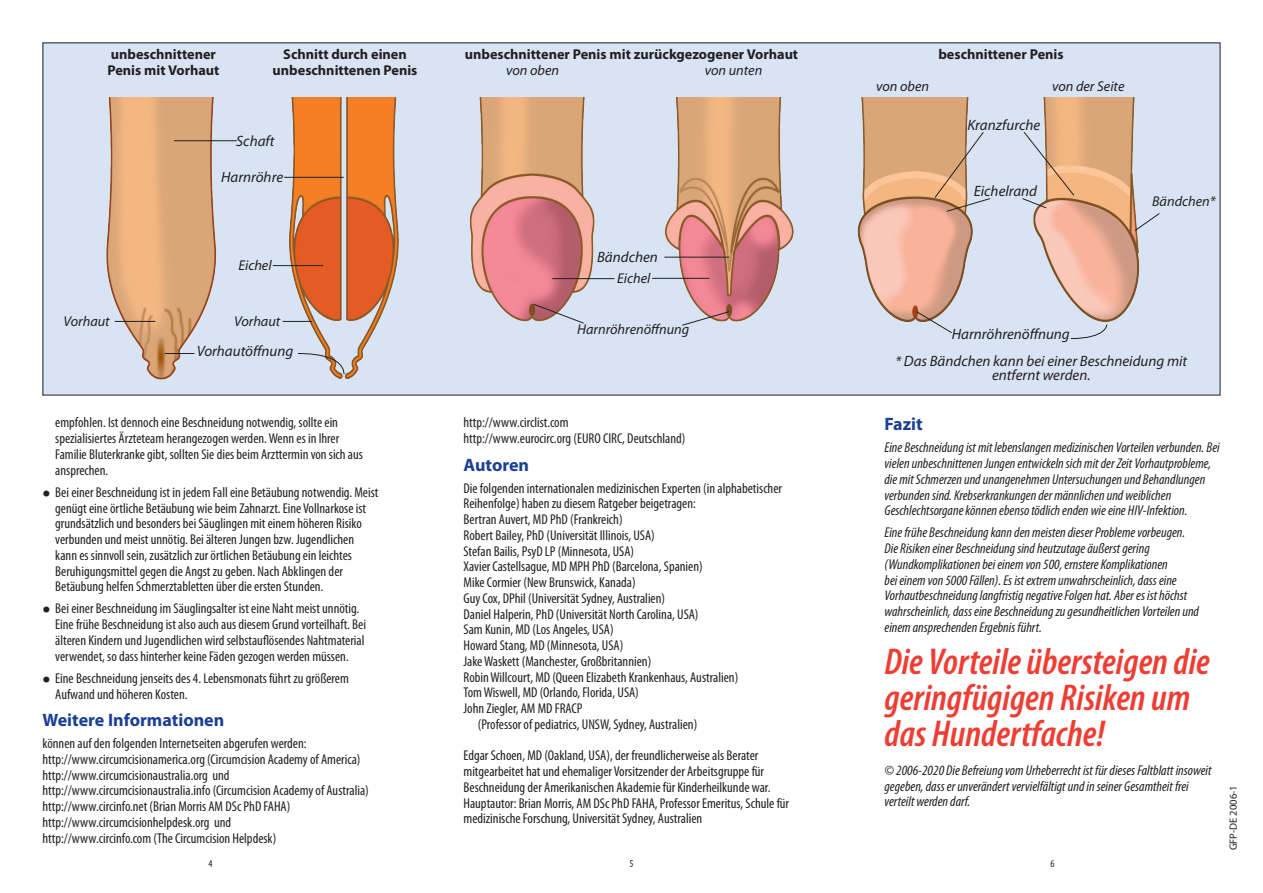
<style>
.page{position:relative;width:1263px;height:893px;background:#fff}
.page>*{position:absolute;margin:0;border:0;box-sizing:border-box;transform-origin:0 0}
.t1{font:italic 600 condensed 37.5px/36px "Myriad Pro";color:#ee3e34}
.t2{font:700 18px "Myriad Pro";color:#1b3f94}
.t3{font:italic 15px/13.5px "Myriad Pro";color:#231f20;text-align:center}
.t4{font:condensed 14.25px/15.8px "Myriad Pro";color:#231f20}
.t5{font:italic condensed 14.25px/15.8px "Myriad Pro";color:#231f20}
.t6{font:700 14.25px/15.8px "Myriad Pro";color:#231f20;text-align:center}
.t7{font:italic 14.25px "Myriad Pro";color:#231f20}
.t8{font:10.5px "Myriad Pro";color:#231f20}
.t9{font:condensed 10.5px "Myriad Pro";color:#231f20}
.s1{font-size:14.25px}
.s2{font-stretch:normal;font-size:28.5px}
</style>
<div class="page">
<div style="left:43px;top:43px;width:1177px;height:352px;background:#d8e4f3"></div>
<img style="left:43px;top:98px;width:1168px;height:297px">
<svg style="left:165px;top:353px;width:29px;height:1px"></svg>
<svg style="left:297px;top:353px;width:50px;height:22px"></svg>
<hr style="left:174px;top:140px;width:63px;height:1px;background:#231f20">
<hr style="left:284px;top:177px;width:60px;height:1px;background:#231f20">
<hr style="left:652px;top:278px;width:57px;height:1px;background:#231f20">
<hr style="left:552px;top:278px;width:62px;height:1px;background:#231f20">
<hr style="left:664px;top:257px;width:65px;height:1px;background:#231f20">
<svg style="left:681px;top:311px;width:49px;height:15px"></svg>
<svg style="left:533px;top:303px;width:51px;height:21px"></svg>
<hr style="left:115px;top:321px;width:40px;height:1px;background:#231f20">
<svg style="left:934px;top:131px;width:57px;height:81px"></svg>
<svg style="left:1021px;top:131px;width:54px;height:78px"></svg>
<svg style="left:1134px;top:212px;width:26px;height:20px"></svg>
<svg style="left:915px;top:311px;width:38px;height:23px"></svg>
<svg style="left:1070px;top:324px;width:38px;height:15px"></svg>
<hr style="left:273px;top:265px;width:50px;height:1px;background:#231f20">
<svg style="left:283px;top:321px;width:29px;height:1px"></svg>
<p class="t6" style="left:107px;top:46px;width:113px;text-align:left">unbeschnittener<br>Penis mit Vorhaut</p>
<p class="t6" style="left:465px;top:46px;width:335px">unbeschnittener Penis mit zurückgezogener Vorhaut</p>
<p class="t6" style="left:273px;top:46px;width:146px">Schnitt durch einen unbeschnittenen Penis</p>
<p class="t7" style="left:506px;top:61px;width:55px">von oben</p>
<p class="t7" style="left:705px;top:61px;width:59px">von unten</p>
<p class="t3" style="left:236px;top:134px;width:40px">Schaft</p>
<p class="t3" style="left:221px;top:170px;width:64px">Harnröhre</p>
<p class="t6" style="left:938px;top:46px;width:127px">beschnittener Penis</p>
<p class="t7" style="left:876px;top:77px;width:55px">von oben</p>
<p class="t7" style="left:1052px;top:77px;width:74px">von der Seite</p>
<p class="t3" style="left:967px;top:118px;width:74px">Kranzfurche</p>
<p class="t3" style="left:974px;top:184px;width:65px">Eichelrand</p>
<p class="t7" style="left:1152px;top:193px;width:65px">Bändchen*</p>
<p class="t7" style="left:64px;top:312px;width:48px">Vorhaut</p>
<p class="t7" style="left:238px;top:256px;width:35px">Eichel</p>
<p class="t7" style="left:234px;top:312px;width:48px">Vorhaut</p>
<p class="t3" style="left:197px;top:344px;width:98px">Vorhautöffnung</p>
<p class="t3" style="left:597px;top:250px;width:62px">Bändchen</p>
<p class="t7" style="left:617px;top:269px;width:35px">Eichel</p>
<p class="t7" style="left:577px;top:320px;width:114px">Harnröhrenöffnung</p>
<p class="t3" style="left:952px;top:327px;width:119px">Harnröhrenöffnung</p>
<p class="t3" style="left:895px;top:354px;width:293px"><span class="s1">*</span> Das Bändchen kann bei einer Beschneidung mit entfernt werden.</p>
<p class="t4" style="left:55px;top:415px;width:309px">empfohlen. Ist dennoch eine Beschneidung notwendig, sollte ein spezialisiertes Ärzteteam herangezogen werden. Wenn es in Ihrer Familie Bluterkranke gibt, sollten Sie dies beim Arzttermin von sich aus ansprechen.</p>
<p class="t4" style="left:55px;top:484px;width:325px;text-indent:-13px"><span class="s2">•</span> Bei einer Beschneidung ist in jedem Fall eine Betäubung notwendig. Meist genügt eine örtliche Betäubung wie beim Zahnarzt. Eine Vollnarkose ist grundsätzlich und besonders bei Säuglingen mit einem höheren Risiko verbunden und meist unnötig. Bei älteren Jungen bzw. Jugendlichen kann es sinnvoll sein, zusätzlich zur örtlichen Betäubung ein leichtes Beruhigungsmittel gegen die Angst zu geben. Nach Abklingen der Betäubung helfen Schmerztabletten über die ersten Stunden.</p>
<p class="t4" style="left:55px;top:601px;width:312px;text-indent:-13px"><span class="s2">•</span> Bei einer Beschneidung im Säuglingsalter ist eine Naht meist unnötig.<br>Eine frühe Beschneidung ist also auch aus diesem Grund vorteilhaft. Bei älteren Kindern und Jugendlichen wird selbstauflösendes Nahtmaterial verwendet, so dass hinterher keine Fäden gezogen werden müssen.</p>
<p class="t4" style="left:55px;top:670px;width:295px;text-indent:-13px"><span class="s2">•</span> Eine Beschneidung jenseits des 4. Lebensmonats führt zu größerem<br>Aufwand und höheren Kosten.</p>
<p class="t2" style="left:43px;top:708px;width:183px">Weitere Informationen</p>
<p class="t4" style="left:43px;top:735px;width:328px">können auf den folgenden Internetseiten abgerufen werden: http://www.circumcisionamerica.org (Circumcision Academy of America) http://www.circumcisionaustralia.org und http://www.circumcisionaustralia.info (Circumcision Academy of Australia) http://www.circinfo.net (Brian Morris AM DSc PhD FAHA) http://www.circumcisionhelpdesk.org und<br>http://www.circinfo.com (The Circumcision Helpdesk)</p>
<p class="t4" style="left:463px;top:415px;width:223px">http://www.circlist.com<br>http://www.eurocirc.org (EURO CIRC, Deutschland)</p>
<p class="t2" style="left:463px;top:453px;width:67px">Autoren</p>
<p class="t4" style="left:463px;top:480px;width:320px">Die folgenden internationalen medizinischen Experten (in alphabetischer</p>
<p class="t4" style="left:463px;top:496px;width:234px">Reihenfolge) haben zu diesem Ratgeber beigetragen:</p>
<p class="t4" style="left:463px;top:511px;width:161px">Bertran Auvert, MD PhD (Frankreich)</p>
<p class="t4" style="left:463px;top:527px;width:193px">Robert Bailey, PhD (Universität Illinois, USA)</p>
<p class="t4" style="left:463px;top:543px;width:172px">Stefan Bailis, PsyD LP (Minnesota, USA)</p>
<p class="t4" style="left:463px;top:559px;width:241px">Xavier Castellsague, MD MPH PhD (Barcelona, Spanien)</p>
<p class="t4" style="left:463px;top:574px;width:174px">Mike Cormier (New Brunswick, Kanada)</p>
<p class="t4" style="left:463px;top:590px;width:203px">Guy Cox, DPhil (Universität Sydney, Australien)</p>
<p class="t4" style="left:463px;top:606px;width:237px">Daniel Halperin, PhD (Universität North Carolina, USA)</p>
<p class="t4" style="left:463px;top:622px;width:152px">Sam Kunin, MD (Los Angeles, USA)</p>
<p class="t4" style="left:463px;top:637px;width:161px">Howard Stang, MD (Minnesota, USA)</p>
<p class="t4" style="left:463px;top:653px;width:189px">Jake Waskett (Manchester, Großbritannien)</p>
<p class="t4" style="left:463px;top:669px;width:276px">Robin Willcourt, MD (Queen Elizabeth Krankenhaus, Australien)</p>
<p class="t4" style="left:463px;top:685px;width:177px">Tom Wiswell, MD (Orlando, Florida, USA)</p>
<p class="t4" style="left:463px;top:700px;width:121px">John Ziegler, AM MD FRACP</p>
<p class="t4" style="left:478px;top:716px;width:221px">(Professor of pediatrics, UNSW, Sydney, Australien)</p>
<p class="t4" style="left:463px;top:748px;width:327px">Edgar Schoen, MD (Oakland, USA), der freundlicherweise als Berater mitgearbeitet hat und ehemaliger Vorsitzender der Arbeitsgruppe für Beschneidung der Amerikanischen Akademie für Kinderheilkunde war.<br>Hauptautor: Brian Morris, AM DSc PhD FAHA, Professor Emeritus, Schule für medizinische Forschung, Universität Sydney, Australien</p>
<p class="t2" style="left:884px;top:412px;width:40px">Fazit</p>
<p class="t5" style="left:884px;top:440px;width:337px">Eine Beschneidung ist mit lebenslangen medizinischen Vorteilen verbunden. Bei vielen unbeschnittenen Jungen entwickeln sich mit der Zeit Vorhautprobleme, die mit Schmerzen und unangenehmen Untersuchungen und Behandlungen verbunden sind. Krebserkrankungen der männlichen und weiblichen Geschlechtsorgane können ebenso tödlich enden wie eine HIV-Infektion.</p>
<p class="t5" style="left:884px;top:525px;width:316px">Eine frühe Beschneidung kann den meisten dieser Probleme vorbeugen.<br>Die Risiken einer Beschneidung sind heutzutage äußerst gering (Wundkomplikationen bei einem von 500, ernstere Komplikationen<br>bei einem von 5000 Fällen). Es ist extrem unwahrscheinlich, dass eine Vorhautbeschneidung langfristig negative Folgen hat. Aber es ist höchst wahrscheinlich, dass eine Beschneidung zu gesundheitlichen Vorteilen und einem ansprechenden Ergebnis führt.</p>
<h1 class="t1" style="left:884px;top:645px;width:327px">Die Vorteile übersteigen die geringfügigen Risiken um das Hundertfache!</h1>
<p class="t5" style="left:884px;top:762px;width:328px">© 2006-2020 Die Befreiung vom Urheberrecht ist für dieses Faltblatt insoweit gegeben, dass er unverändert vervielfältigt und in seiner Gesamtheit frei verteilt werden darf.</p>
<p class="t9" style="left:208px;top:857px;width:6px">4</p>
<p class="t9" style="left:629px;top:857px;width:6px">5</p>
<p class="t9" style="left:1050px;top:857px;width:6px">6</p>
<p class="t8" style="left:1227px;top:850px;width:67px;rotate:-90deg">GFP-DE 2006-1</p>
</div>
